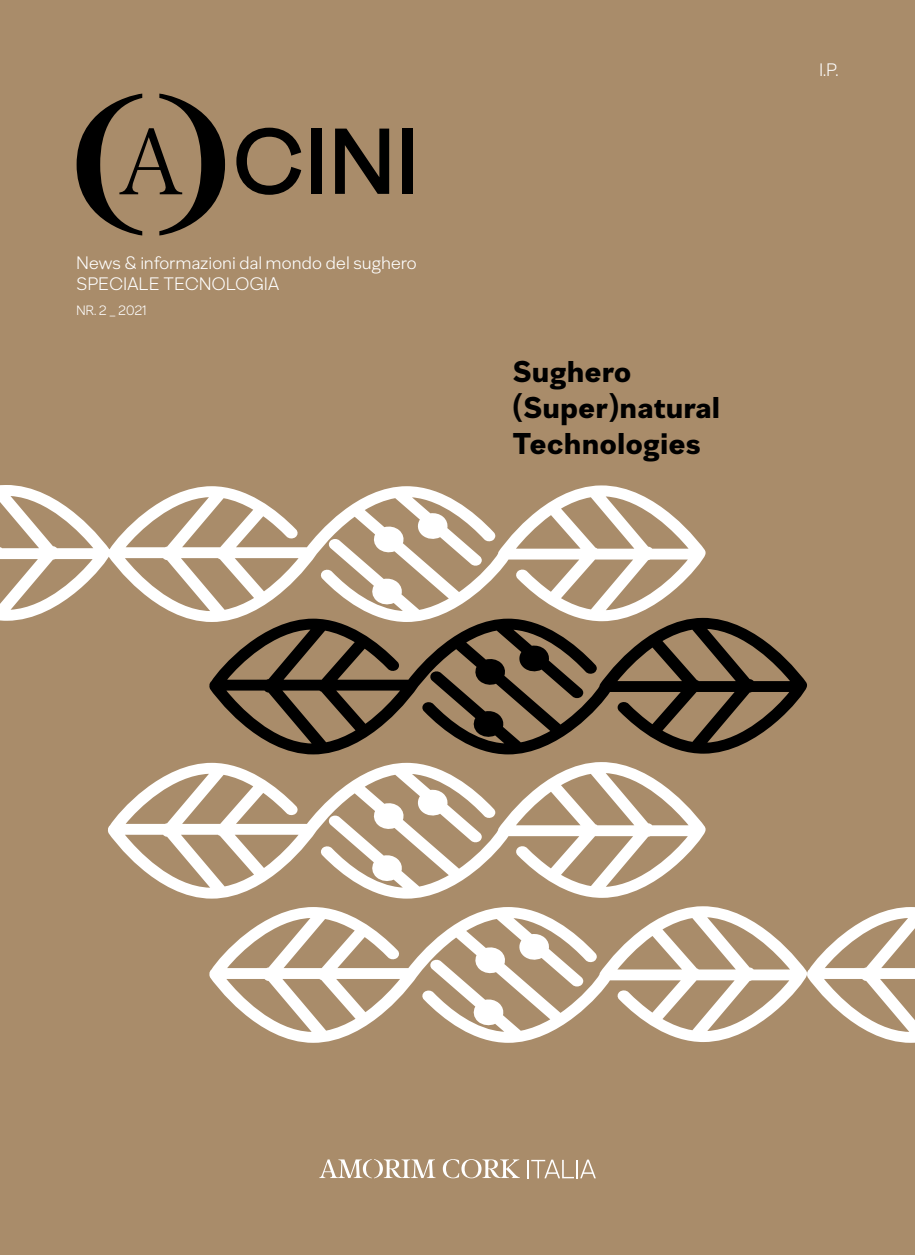
<style>
.page{position:relative;width:915px;height:1255px;background:#fff}
.page>*{position:absolute;margin:0;border:0;box-sizing:border-box;transform-origin:0 0}
.t1{font:900 30px/36px "Amorim Sans";letter-spacing:.025em;color:#000}
.t2{font:300 18px/21.6px "Amorim Sans";letter-spacing:.025em;color:#fff}
.t3{font:300 13.5px "Amorim Sans";color:#fff}
</style>
<div class="page">
<div style="left:0;top:0;width:914px;height:1254px;background:#a98c6a"></div>
<svg style="left:319px;top:1159px;width:116px;height:19px"></svg>
<svg style="left:442px;top:1159px;width:77px;height:19px"></svg>
<svg style="left:527px;top:1159px;width:68px;height:19px"></svg>
<svg style="left:77px;top:94px;width:148px;height:141px"></svg>
<svg style="left:236px;top:128px;width:65px;height:67px"></svg>
<div style="left:311px;top:129px;width:10px;height:65px;background:#000"></div>
<svg style="left:335px;top:129px;width:54px;height:65px"></svg>
<div style="left:402px;top:129px;width:11px;height:65px;background:#000"></div>
<svg style="left:108px;top:762px;width:597px;height:136px"></svg>
<svg style="left:110px;top:485px;width:595px;height:137px"></svg>
<svg style="left:0;top:485px;width:110px;height:136px"></svg>
<svg style="left:209px;top:906px;width:597px;height:136px"></svg>
<svg style="left:806px;top:907px;width:108px;height:135px"></svg>
<svg style="left:209px;top:617px;width:597px;height:137px"></svg>
<p class="t2" style="left:77px;top:251px;width:341px">News &amp; informazioni dal mondo del sughero<br>SPECIALE TECNOLOGIA</p>
<p class="t3" style="left:77px;top:302px;width:72px">NR. 2 _ 2021</p>
<h1 class="t1" style="left:512px;top:353px;width:208px">Sughero (Super)natural<br>Technologies</h1>
<p class="t2" style="left:819px;top:58px;width:20px">I.P.</p>
</div>
